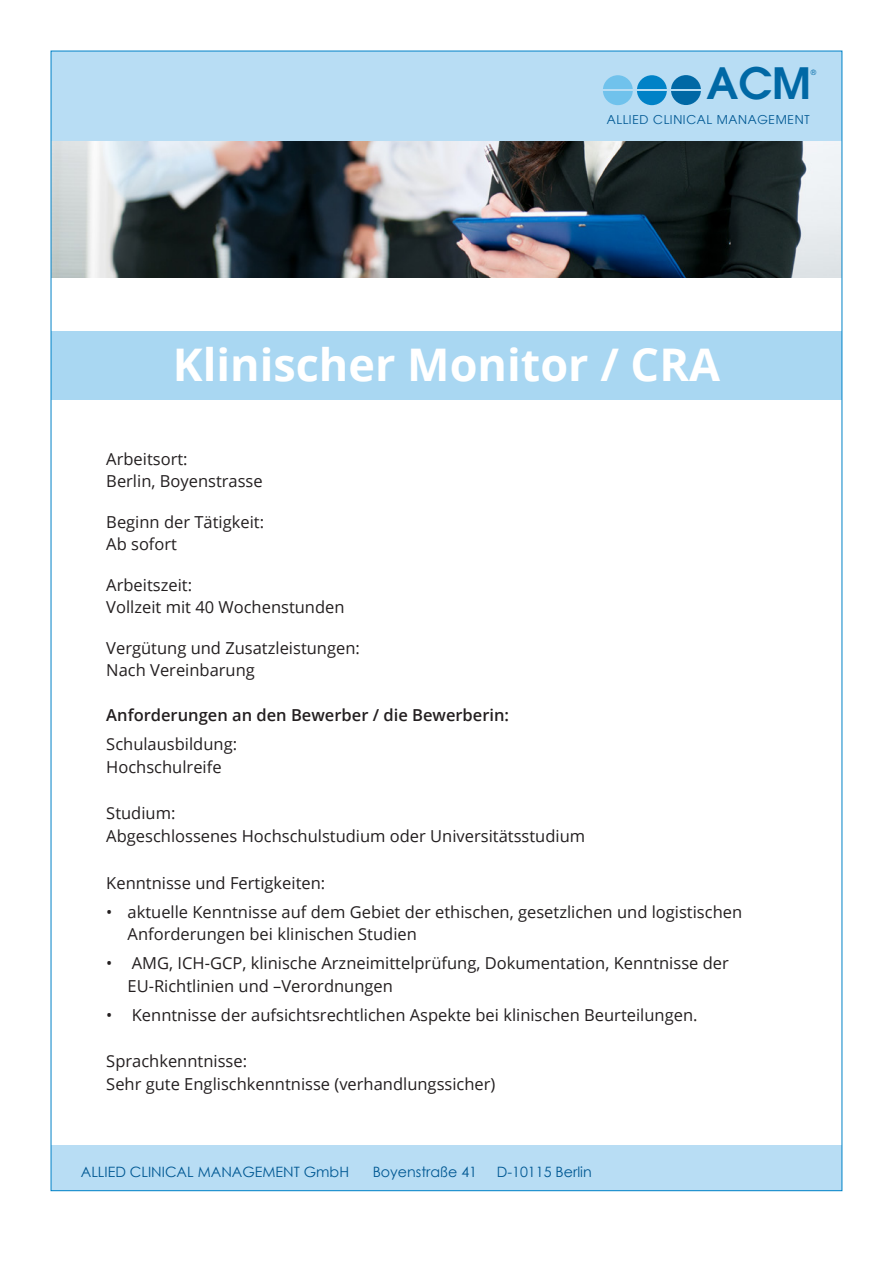
<style>
.page{position:relative;width:893px;height:1263px;background:#fff}
.page>*{position:absolute;margin:0;border:0;box-sizing:border-box;transform-origin:0 0}
.t1{font:700 45px "Open Sans";color:#fff}
.t2{font:600 43.2px "Avant Garde";color:#0068a5}
.t3{font:16.5px/22.5px "Open Sans";color:#231f20}
.t4{font:600 16.5px "Open Sans";color:#231f20}
.t5{font:14.25px "Century Gothic";color:#005893}
.t6{font:12.15px "Avant Garde";letter-spacing:.055em;color:#005893}
.t7{font:7.2px "Avant Garde";color:#0068a5}
</style>
<div class="page">
<div style="left:51px;top:332px;width:791px;height:68px;background:#a9d7f2"></div>
<div style="left:51px;top:1146px;width:791px;height:45px;background:#b8ddf4"></div>
<div style="left:51px;top:51px;width:791px;height:89px;background:#b8ddf4"></div>
<div style="left:603px;top:75px;width:30px;height:30px;background:#70c2ec;border-radius:50%"></div>
<div style="left:637px;top:75px;width:30px;height:30px;background:#0082c7;border-radius:50%"></div>
<div style="left:671px;top:75px;width:30px;height:30px;background:#0068a5;border-radius:50%"></div>
<hr style="left:602px;top:89px;width:99px;height:2px;background:#b8ddf4">
<img style="left:53px;top:141px;width:787px;height:136px">
<h2 class="t2" style="left:706px;top:55px;width:106px">ACM</h2>
<p class="t7" style="left:811px;top:68px;width:7px">®</p>
<p class="t6" style="left:607px;top:112px;width:204px">ALLIED CLINICAL MANAGEMENT</p>
<h1 class="t1" style="left:173px;top:333px;width:549px">Klinischer Monitor / CRA</h1>
<p class="t3" style="left:106px;top:447px;width:158px">Arbeitsort:<br>Berlin, Boyenstrasse</p>
<p class="t3" style="left:106px;top:510px;width:159px">Beginn der Tätigkeit:<br>Ab sofort</p>
<p class="t3" style="left:106px;top:573px;width:240px">Arbeitszeit:<br>Vollzeit mit 40 Wochenstunden</p>
<p class="t3" style="left:106px;top:636px;width:255px">Vergütung und Zusatzleistungen:<br>Nach Vereinbarung</p>
<p class="t4" style="left:106px;top:704px;width:404px">Anforderungen an den Bewerber / die Bewerberin:</p>
<p class="t3" style="left:106px;top:732px;width:132px">Schulausbildung:<br>Hochschulreife</p>
<p class="t3" style="left:106px;top:802px;width:480px">Studium:<br>Abgeschlossenes Hochschulstudium oder Universitätsstudium</p>
<p class="t3" style="left:106px;top:871px;width:220px">Kenntnisse und Fertigkeiten:</p>
<p class="t3" style="left:128px;top:900px;width:616px;text-indent:-21px">• aktuelle Kenntnisse auf dem Gebiet der ethischen, gesetzlichen und logistischen<br>Anforderungen bei klinischen Studien</p>
<p class="t3" style="left:128px;top:951px;width:603px;text-indent:-21px">• AMG, ICH-GCP, klinische Arzneimittelprüfung, Dokumentation, Kenntnisse der<br>EU-Richtlinien und –Verordnungen</p>
<p class="t3" style="left:106px;top:1003px;width:593px">• Kenntnisse der aufsichtsrechtlichen Aspekte bei klinischen Beurteilungen.</p>
<p class="t3" style="left:106px;top:1050px;width:391px">Sprachkenntnisse:<br>Sehr gute Englischkenntnisse (verhandlungssicher)</p>
<p class="t5" style="left:81px;top:1162px;width:270px">ALLIED CLINICAL MANAGEMENT GmbH</p>
<p class="t5" style="left:373px;top:1162px;width:106px">Boyenstraße 41</p>
<p class="t5" style="left:497px;top:1162px;width:96px">D-10115 Berlin</p>
</div>
